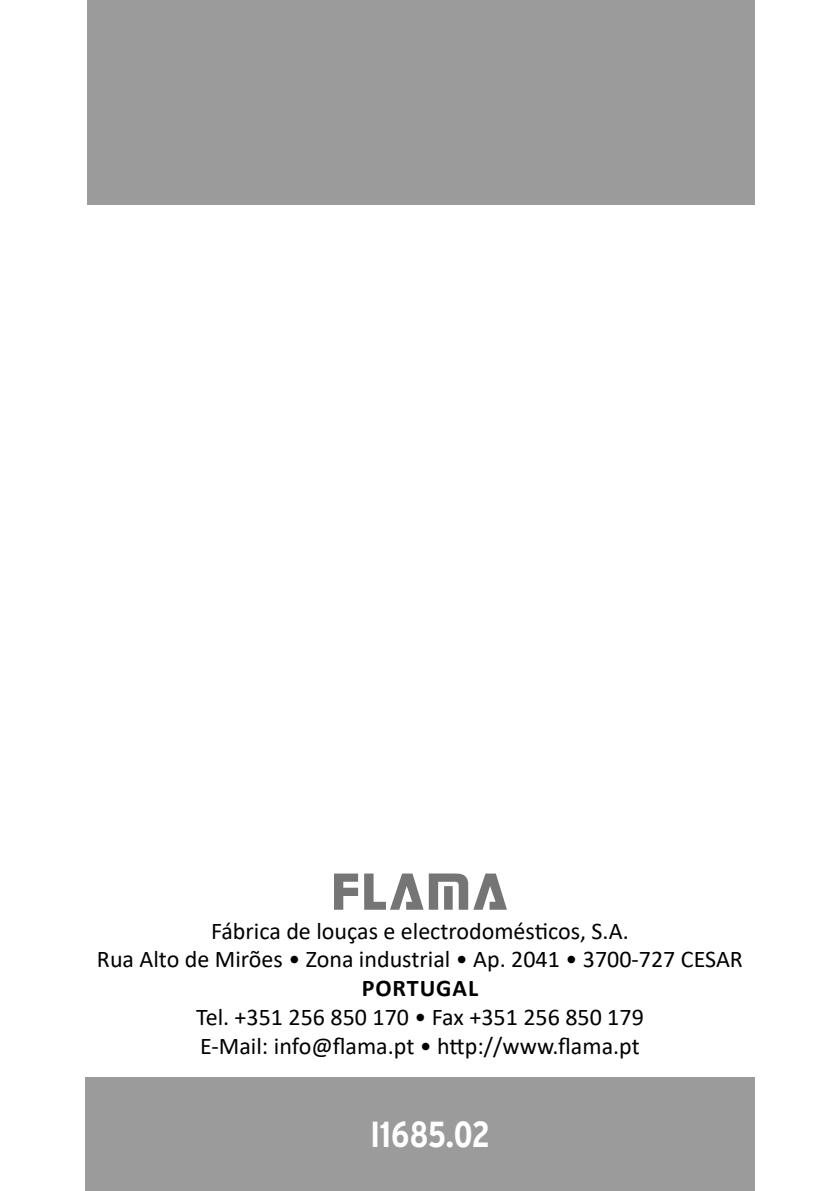
<style>
.page{position:relative;width:840px;height:1191px;background:#fff}
.page>*{position:absolute;margin:0;border:0;box-sizing:border-box;transform-origin:0 0}
.t1{font:700 condensed 36px "Interstate";color:#fff}
.t2{font:24px/28.8px "Calibri";color:#000;text-align:center}
.t3{font:700 24px "Calibri";letter-spacing:.04em;color:#000}
</style>
<div class="page">
<svg style="left:334px;top:873px;width:24px;height:36px"></svg>
<svg style="left:364px;top:873px;width:142px;height:36px"></svg>
<div style="left:85px;top:1077px;width:669px;height:114px;background:#9b9b9b"></div>
<div style="left:87px;top:0;width:667px;height:204px;background:#9b9b9b"></div>
<p class="t2" style="left:97px;top:915px;width:647px">Fábrica de louças e electrodomésticos, S.A.<br>Rua Alto de Mirões • Zona industrial • Ap. 2041 • 3700-727 CESAR</p>
<p class="t3" style="left:361px;top:971px;width:118px">PORTUGAL</p>
<p class="t2" style="left:196px;top:1002px;width:449px;text-align:left">Tel. +351 256 850 170 • Fax +351 256 850 179<br>E-Mail: info@flama.pt • http://www.flama.pt</p>
<h1 class="t1" style="left:370px;top:1114px;width:121px">I1685.02</h1>
</div>
